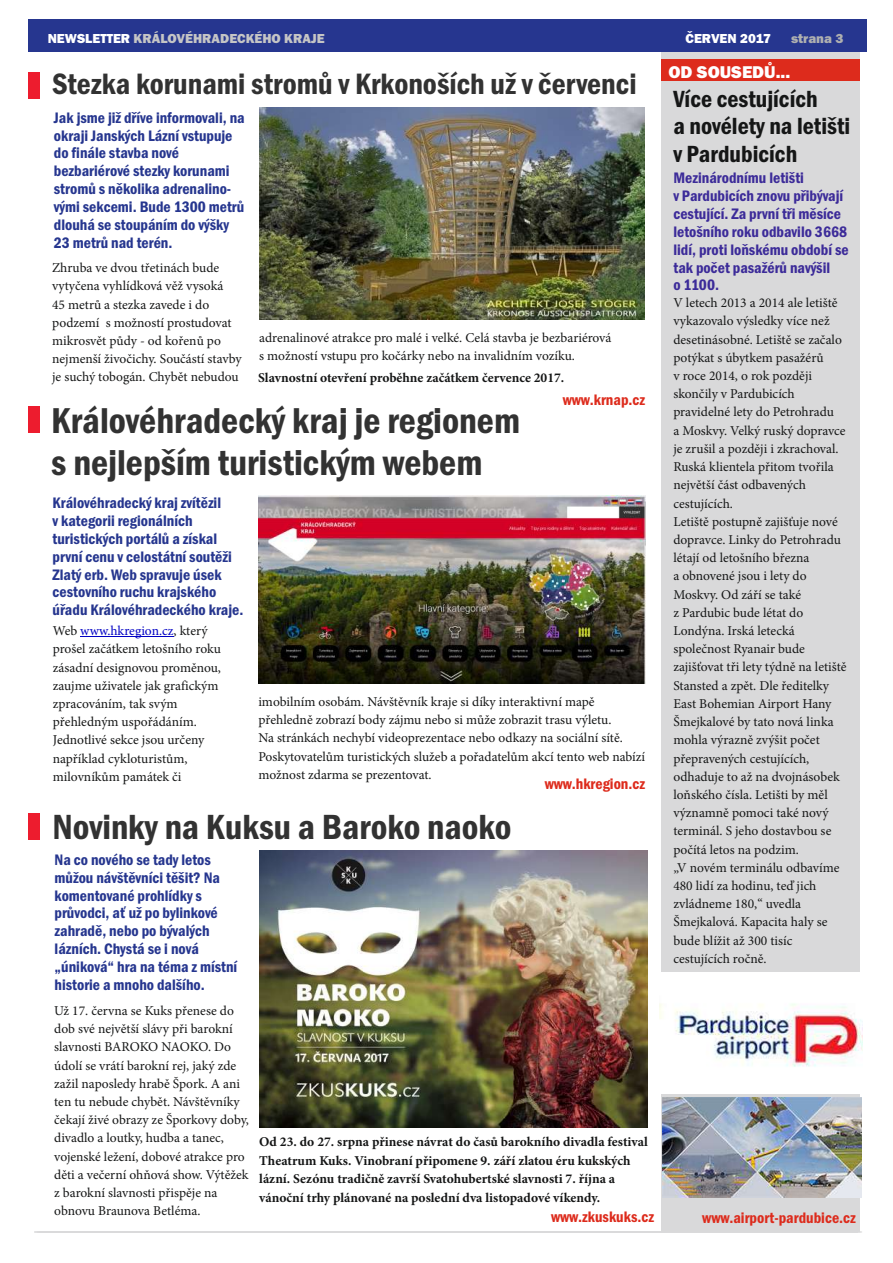
<style>
.page{position:relative;width:893px;height:1263px;background:#fff}
.page>*{position:absolute;margin:0;border:0;box-sizing:border-box;transform-origin:0 0}
.t1{font:600 condensed 37.2px/42.2px "Franklin Gothic";color:#323232}
.t2{font:600 condensed 36.15px "Franklin Gothic";color:#323232}
.t3{font:600 condensed 30.45px "Franklin Gothic";color:#323232}
.t4{font:600 condensed 24.15px/27.5px "Franklin Gothic";color:#151616}
.t5{font:800 17.7px "Franklin Gothic";color:#fff}
.t6{font:600 condensed 15.75px/17.9px "Franklin Gothic";color:#26368f}
.t7{font:600 condensed 15.75px/17.9px "Franklin Gothic";color:#3c2b99}
.t8{font:600 condensed 15.75px "Franklin Gothic";color:#dd2b1c}
.t9{font:13.5px/18.1px "Minion Pro";color:#151616}
.t10{font:700 13.5px/18.8px "Minion Pro";color:#151616}
.t11{font:800 13.5px "Franklin Gothic";color:#c5c5c5}
.t12{font:800 13.5px "Franklin Gothic";color:#fff}
.t13{font:800 13.5px "Franklin Gothic";color:#afb0b0}
.s1{color:#fff}
.s2{color:#0000c4}
</style>
<div class="page">
<div style="left:661px;top:51px;width:198px;height:1181px;background:#d9d9da"></div>
<div style="left:28px;top:20px;width:839px;height:32px;background:#26368f"></div>
<hr style="left:39px;top:1231px;width:823px;height:1px;background:#d9d9da">
<div style="left:28px;top:407px;width:12px;height:26px;background:#ed1c2e"></div>
<hr style="left:80px;top:636px;width:94px;height:1px;background:#0000c4">
<div style="left:28px;top:72px;width:12px;height:26px;background:#ed1c2e"></div>
<hr style="left:34px;top:1231px;width:824px;height:1px;background:#d9d9da">
<img style="left:659px;top:972px;width:204px;height:121px">
<img style="left:663px;top:1097px;width:198px;height:100px">
<img style="left:259px;top:107px;width:386px;height:213px">
<img style="left:259px;top:495px;width:386px;height:188px">
<div style="left:28px;top:814px;width:12px;height:26px;background:#ed1c2e"></div>
<img style="left:259px;top:850px;width:388px;height:277px">
<div style="left:661px;top:59px;width:198px;height:22px;background:#dd2b1c"></div>
<p class="t11" style="left:48px;top:33px;width:278px"><span class="s1">NEWSLETTER</span> KRÁLOVÉHRADECKÉHO KRAJE</p>
<p class="t13" style="left:791px;top:34px;width:54px">strana 3</p>
<p class="t12" style="left:686px;top:34px;width:87px">ČERVEN 2017</p>
<h3 class="t3" style="left:52px;top:73px;width:586px">Stezka korunami stromů v Krkonoších už v červenci</h3>
<p class="t6" style="left:54px;top:110px;width:192px">Jak jsme již dříve informovali, na okraji Janských Lázní vstupuje do finále stavba nové bezbariérové stezky korunami stromů s několika adrenalino&shy;vými sekcemi. Bude 1300 metrů dlouhá se stoupáním do výšky<br>23 metrů nad terén.</p>
<p class="t9" style="left:52px;top:260px;width:191px">Zhruba ve dvou třetinách bude vytyčena vyhlídková věž vysoká<br>45 metrů a stezka zavede i do podzemí s možností prostudovat mikrosvět půdy - od kořenů po nejmenší živočichy. Součástí stavby je suchý tobogán. Chybět nebudou</p>
<p class="t9" style="left:259px;top:330px;width:354px">adrenalinové atrakce pro malé i velké. Celá stavba je bezbariérová s možností vstupu pro kočárky nebo na invalidním vozíku.</p>
<p class="t10" style="left:258px;top:370px;width:308px">Slavnostní otevření proběhne začátkem července 2017.</p>
<p class="t8" style="left:563px;top:394px;width:84px">www.krnap.cz</p>
<h1 class="t1" style="left:51px;top:402px;width:470px">Královéhradecký kraj je regionem s nejlepším turistickým webem</h1>
<p class="t6" style="left:53px;top:495px;width:192px">Královéhradecký kraj zvítězil<br>v kategorii regionálních turistických portálů a získal první cenu v celostátní soutěži<br>Zlatý erb. Web spravuje úsek cestovního ruchu krajského úřadu Královéhradeckého kraje.</p>
<p class="t9" style="left:53px;top:623px;width:170px">Web <span class="s2">www.hkregion.cz</span>, který prošel začátkem letošního roku zásadní designovou proměnou, zaujme uživatele jak grafickým zpracováním, tak svým přehledným uspořádáním.<br>Jednotlivé sekce jsou určeny například cykloturistům, milovníkům památek či</p>
<p class="t9" style="left:258px;top:694px;width:388px">imobilním osobám. Návštěvník kraje si díky interaktivní mapě přehledně zobrazí body zájmu nebo si může zobrazit trasu výletu.<br>Na stránkách nechybí videoprezentace nebo odkazy na sociální sítě.<br>Poskytovatelům turistických služeb a pořadatelům akcí tento web nabízí možnost zdarma se prezentovat.</p>
<p class="t8" style="left:545px;top:778px;width:102px">www.hkregion.cz</p>
<h2 class="t2" style="left:52px;top:814px;width:460px">Novinky na Kuksu a Baroko naoko</h2>
<p class="t6" style="left:55px;top:852px;width:184px">Na co nového se tady letos můžou návštěvníci těšit? Na komentované prohlídky s průvodci, ať už po bylinkové zahradě, nebo po bývalých lázních. Chystá se i nová „úniková“ hra na téma z místní historie a mnoho dalšího.</p>
<p class="t9" style="left:54px;top:1003px;width:196px">Už 17. června se Kuks přenese do dob své největší slávy při barokní slavnosti BAROKO NAOKO. Do údolí se vrátí barokní rej, jaký zde zažil naposledy hrabě Špork. A ani ten tu nebude chybět. Návštěvníky čekají živé obrazy ze Šporkovy doby, divadlo a loutky, hudba a tanec, vojenské ležení, dobové atrakce pro děti a večerní ohňová show. Výtěžek z barokní slavnosti přispěje na obnovu Braunova Betléma.</p>
<p class="t10" style="left:259px;top:1134px;width:390px">Od 23. do 27. srpna přinese návrat do časů barokního divadla festival Theatrum Kuks. Vinobraní připomene 9. září zlatou éru kukských lázní. Sezónu tradičně završí Svatohubertské slavnosti 7. října a vánoční trhy plánované na poslední dva listopadové víkendy.</p>
<p class="t8" style="left:551px;top:1211px;width:105px">www.zkuskuks.cz</p>
<h3 class="t5" style="left:668px;top:65px;width:123px">OD SOUSEDŮ...</h3>
<h3 class="t4" style="left:673px;top:87px;width:178px">Více cestujících<br>a novélety na letišti v Pardubicích</h3>
<p class="t7" style="left:673px;top:170px;width:177px">Mezinárodnímu letišti<br>v Pardubicích znovu přibývají cestující. Za první tři měsíce letošního roku odbavilo 3668 lidí, proti loňskému období se tak počet pasažérů navýšil<br>o 1100.</p>
<p class="t9" style="left:673px;top:295px;width:175px">V letech 2013 a 2014 ale letiště vykazovalo výsledky více než desetinásobné. Letiště se začalo potýkat s úbytkem pasažérů<br>v roce 2014, o rok později skončily v Pardubicích pravidelné lety do Petrohradu<br>a Moskvy. Velký ruský dopravce je zrušil a později i zkrachoval.<br>Ruská klientela přitom tvořila největší část odbavených cestujících.<br>Letiště postupně zajišťuje nové dopravce. Linky do Petrohradu létají od letošního března<br>a obnovené jsou i lety do<br>Moskvy. Od září se také<br>z Pardubic bude létat do<br>Londýna. Irská letecká společnost Ryanair bude zajišťovat tři lety týdně na letiště<br>Stansted a zpět. Dle ředitelky<br>East Bohemian Airport Hany<br>Šmejkalové by tato nová linka mohla výrazně zvýšit počet přepravených cestujících, odhaduje to až na dvojnásobek loňského čísla. Letišti by měl významně pomoci také nový terminál. S jeho dostavbou se počítá letos na podzim.<br>„V novém terminálu odbavíme<br>480 lidí za hodinu, teď jich zvládneme 180,“ uvedla<br>Šmejkalová. Kapacita haly se bude blížit až 300 tisíc cestujících ročně.</p>
<p class="t8" style="left:702px;top:1212px;width:155px">www.airport-pardubice.cz</p>
</div>
